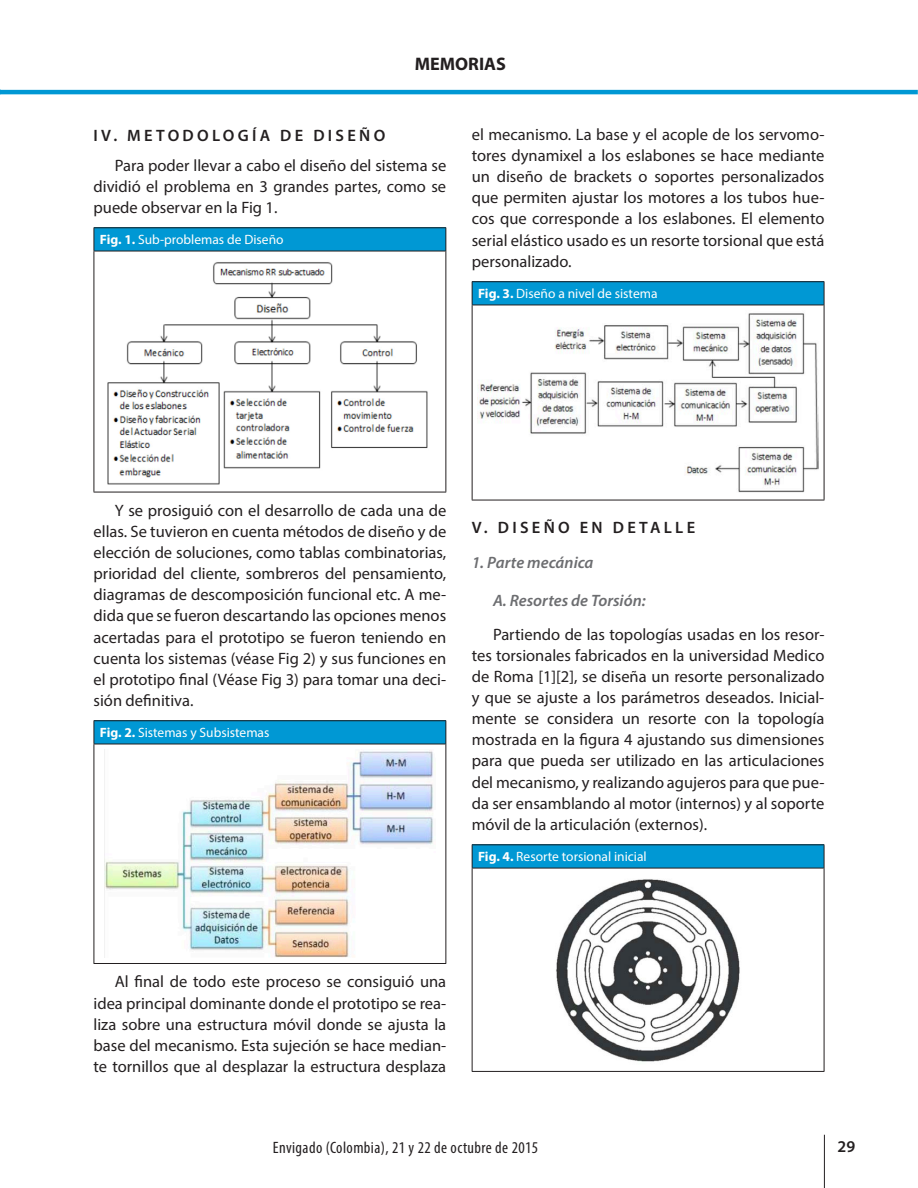
<style>
.page{position:relative;width:918px;height:1188px;background:#fff}
.page>*{position:absolute;margin:0;border:0;box-sizing:border-box;transform-origin:0 0}
.t1{font:700 18.15px "Myriad Pro";color:#231f20}
.t2{font:16.5px/21.1px "Myriad Pro";color:#231f20;text-align:justify}
.t3{font:600 16.5px "Myriad Pro";letter-spacing:.2em;color:#231f20}
.t4{font:condensed 16.5px "Myriad Pro";letter-spacing:.025em;color:#231f20}
.t5{font:italic 600 16.5px "Myriad Pro";color:#6c6d70}
.t6{font:13.5px "Myriad Pro";color:#fffefc}
.s1{font-weight:700}
</style>
<div class="page">
<hr style="left:0;top:90px;width:918px;height:4px;background:#0098d4">
<hr style="left:824px;top:1135px;width:1px;height:53px;background:#231f20">
<div style="left:94px;top:228px;width:352px;height:23px;background:#0098d4"></div>
<hr style="left:94px;top:227px;width:352px;height:1px;background:#231f20">
<svg style="left:94px;top:228px;width:1px;height:23px"></svg>
<hr style="left:94px;top:251px;width:351px;height:1px;background:#231f20">
<svg style="left:445px;top:228px;width:1px;height:23px"></svg>
<hr style="left:94px;top:251px;width:1px;height:241px;background:#231f20">
<hr style="left:445px;top:251px;width:1px;height:241px;background:#231f20">
<hr style="left:94px;top:492px;width:352px;height:1px;background:#231f20">
<img style="left:107px;top:262px;width:321px;height:223px">
<div style="left:94px;top:721px;width:352px;height:23px;background:#0098d4"></div>
<hr style="left:94px;top:720px;width:352px;height:1px;background:#231f20">
<svg style="left:94px;top:721px;width:1px;height:23px"></svg>
<hr style="left:94px;top:744px;width:351px;height:1px;background:#231f20">
<svg style="left:445px;top:721px;width:1px;height:23px"></svg>
<hr style="left:94px;top:744px;width:1px;height:219px;background:#231f20">
<hr style="left:445px;top:744px;width:1px;height:219px;background:#231f20">
<hr style="left:94px;top:963px;width:352px;height:1px;background:#231f20">
<img style="left:105px;top:751px;width:330px;height:206px">
<div style="left:472px;top:282px;width:352px;height:23px;background:#0098d4"></div>
<hr style="left:472px;top:281px;width:352px;height:1px;background:#231f20">
<svg style="left:472px;top:282px;width:1px;height:23px"></svg>
<hr style="left:472px;top:305px;width:352px;height:1px;background:#231f20">
<svg style="left:824px;top:282px;width:1px;height:23px"></svg>
<hr style="left:472px;top:305px;width:1px;height:195px;background:#231f20">
<hr style="left:824px;top:305px;width:1px;height:195px;background:#231f20">
<hr style="left:472px;top:500px;width:352px;height:1px;background:#231f20">
<img style="left:477px;top:313px;width:342px;height:180px">
<div style="left:472px;top:845px;width:352px;height:23px;background:#0098d4"></div>
<hr style="left:472px;top:844px;width:352px;height:1px;background:#231f20">
<svg style="left:472px;top:845px;width:1px;height:23px"></svg>
<hr style="left:472px;top:868px;width:352px;height:1px;background:#231f20">
<svg style="left:824px;top:845px;width:1px;height:23px"></svg>
<hr style="left:472px;top:868px;width:1px;height:203px;background:#231f20">
<hr style="left:824px;top:868px;width:1px;height:203px;background:#231f20">
<hr style="left:472px;top:1071px;width:352px;height:1px;background:#231f20">
<img style="left:556px;top:879px;width:184px;height:183px">
<p class="t1" style="left:415px;top:52px;width:93px">MEMORIAS</p>
<p class="t3" style="left:94px;top:125px;width:293px">IV. METODOLOGÍA DE DISEÑO</p>
<p class="t2" style="left:94px;top:154px;width:354px;text-indent:21px">Para poder llevar a cabo el diseño del sistema se dividió el problema en 3 grandes partes, como se puede observar en la Fig 1.</p>
<p class="t6" style="left:100px;top:231px;width:185px"><span class="s1">Fig. 1.</span> Sub-problemas de Diseño</p>
<p class="t2" style="left:472px;top:124px;width:354px">el mecanismo. La base y el acople de los servomo&shy;tores dynamixel a los eslabones se hace mediante un diseño de brackets o soportes personalizados que permiten ajustar los motores a los tubos hue&shy;cos que corresponde a los eslabones. El elemento serial elástico usado es un resorte torsional que está personalizado.</p>
<p class="t6" style="left:478px;top:285px;width:181px"><span class="s1">Fig. 3.</span> Diseño a nivel de sistema</p>
<p class="t2" style="left:94px;top:500px;width:354px;text-indent:21px">Y se prosiguió con el desarrollo de cada una de ellas. Se tuvieron en cuenta métodos de diseño y de elección de soluciones, como tablas combinatorias, prioridad del cliente, sombreros del pensamiento, diagramas de descomposición funcional etc. A me&shy;dida que se fueron descartando las opciones menos acertadas para el prototipo se fueron teniendo en cuenta los sistemas (véase Fig 2) y sus funciones en el prototipo final (Véase Fig 3) para tomar una deci&shy;sión definitiva.</p>
<p class="t6" style="left:100px;top:724px;width:171px"><span class="s1">Fig. 2.</span> Sistemas y Subsistemas</p>
<p class="t3" style="left:472px;top:517px;width:225px">V. DISEÑO EN DETALLE</p>
<p class="t5" style="left:472px;top:552px;width:123px">1. Parte mecánica</p>
<p class="t5" style="left:493px;top:590px;width:154px">A. Resortes de Torsión:</p>
<p class="t2" style="left:472px;top:623px;width:354px;text-indent:21px">Partiendo de las topologías usadas en los resor&shy;tes torsionales fabricados en la universidad Medico de Roma [1][2], se diseña un resorte personalizado y que se ajuste a los parámetros deseados. Inicial&shy;mente se considera un resorte con la topología mostrada en la figura 4 ajustando sus dimensiones para que pueda ser utilizado en las articulaciones del mecanismo, y realizando agujeros para que pue&shy;da ser ensamblando al motor (internos) y al soporte móvil de la articulación (externos).</p>
<p class="t6" style="left:478px;top:848px;width:170px"><span class="s1">Fig. 4.</span> Resorte torsional inicial</p>
<p class="t2" style="left:94px;top:971px;width:354px;text-indent:21px">Al final de todo este proceso se consiguió una idea principal dominante donde el prototipo se rea&shy;liza sobre una estructura móvil donde se ajusta la base del mecanismo. Esta sujeción se hace median&shy;te tornillos que al desplazar la estructura desplaza</p>
<p class="t4" style="left:273px;top:1138px;width:267px">Envigado (Colombia), 21 y 22 de octubre de 2015</p>
<p class="t3" style="left:838px;top:1136px;width:19px">29</p>
</div>
